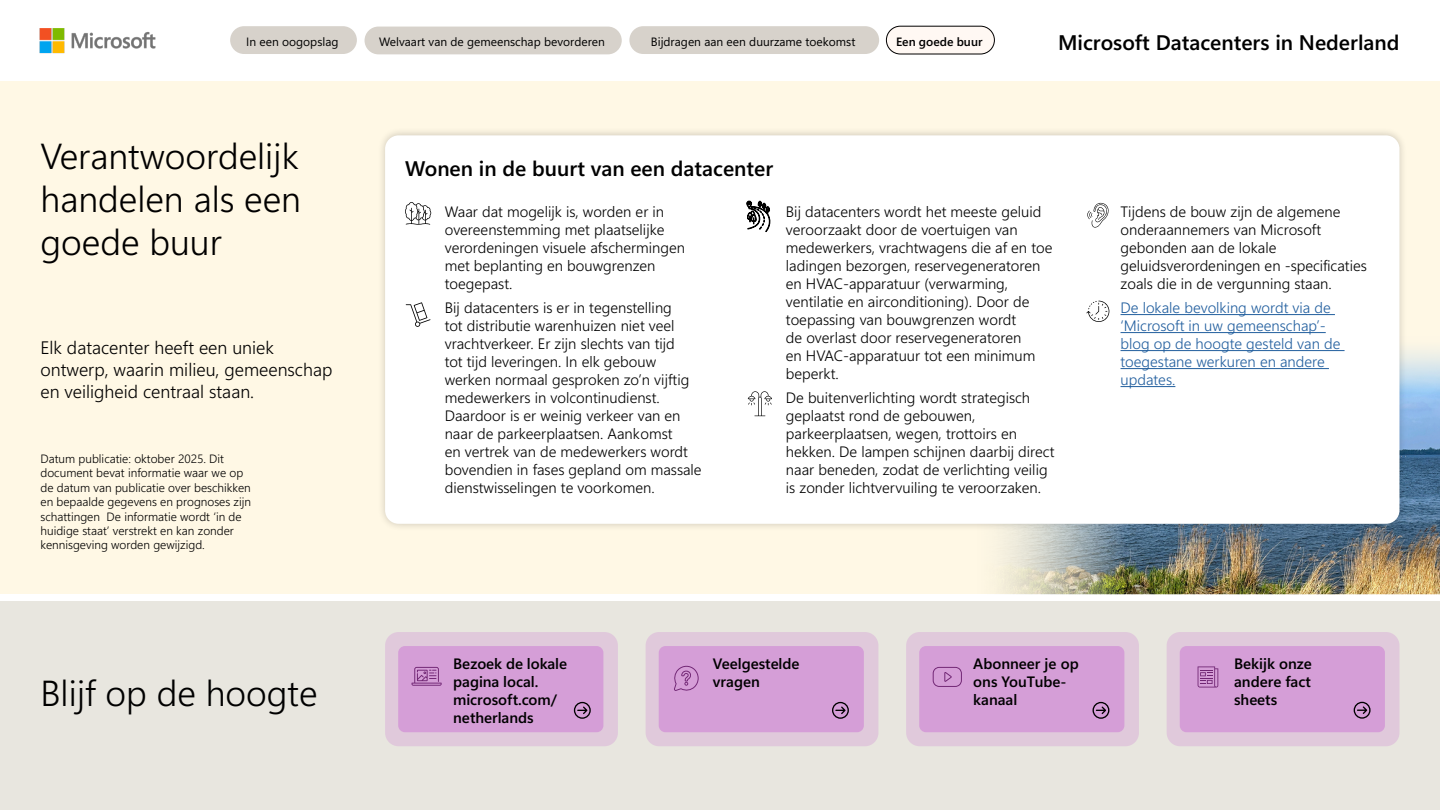
<style>
.page{position:relative;width:1440px;height:810px;background:#fff}
.page>*{position:absolute;margin:0;border:0;box-sizing:border-box;transform-origin:0 0}
.large_heading{font:36px/43.2px "Segoe Sans a 8000 15 e 0000";color:#000;text-align:justify}
.large_subhead{font:21px "Segoe Sans a 8000";color:#000}
.larger_body_copy{font:18px/21.6px "Segoe Sans a 8000 15 e 0000";color:#000}
.small_body_copy{font:15px/18px "Segoe Sans a 8000 15 e 0000";color:#000}
.Stay_connected_button{font:15px/18px "Segoe Sans a 8000";color:#000}
.small_body_copy-2{font:15px/18px "Segoe Sans a 8000 15 e 0000";color:#215e9e}
.Published_fine_print{font:12px/14.4px "Segoe Sans a 8000 15 e 0000";color:#000}
.Nav_inactive{font:12px "Segoe Sans a 8000";color:#000}
.Nav_active{font:12px "Segoe Sans a 8000";color:#000}
</style>
<div class="page">
<div style="left:0;top:81px;width:1440px;height:513px;background:#fff8e5"></div>
<div style="left:0;top:601px;width:1440px;height:209px;background:#e8e6df"></div>
<img style="left:39px;top:28px;width:117px;height:26px">
<img style="left:1000px;top:350px;width:440px;height:244px">
<div style="left:377px;top:127px;width:1031px;height:405px;background:#000;opacity:.2"></div>
<div style="left:385px;top:135px;width:1014px;height:389px;background:#fff;border-radius:14px"></div>
<hr style="left:1121px;top:314px;width:214px;height:1px;background:#215e9e">
<hr style="left:1121px;top:332px;width:205px;height:1px;background:#215e9e">
<hr style="left:1121px;top:350px;width:224px;height:1px;background:#215e9e">
<hr style="left:1121px;top:368px;width:208px;height:1px;background:#215e9e">
<hr style="left:1121px;top:386px;width:54px;height:1px;background:#215e9e">
<svg style="left:747px;top:201px;width:24px;height:31px"></svg>
<svg style="left:405px;top:202px;width:26px;height:23px"></svg>
<svg style="left:406px;top:302px;width:24px;height:25px"></svg>
<svg style="left:748px;top:391px;width:24px;height:25px"></svg>
<svg style="left:1086px;top:301px;width:23px;height:21px"></svg>
<svg style="left:1087px;top:203px;width:22px;height:25px"></svg>
<div style="left:385px;top:632px;width:233px;height:114px;background:#e0c9db;border-radius:14px"></div>
<div style="left:398px;top:646px;width:205px;height:86px;background:#d59ed7;border-radius:7px"></div>
<svg style="left:412px;top:667px;width:30px;height:19px"></svg>
<svg style="left:574px;top:702px;width:17px;height:17px"></svg>
<div style="left:646px;top:632px;width:232px;height:114px;background:#e0c9db;border-radius:14px"></div>
<div style="left:659px;top:646px;width:205px;height:86px;background:#d59ed7;border-radius:7px"></div>
<svg style="left:674px;top:666px;width:25px;height:25px"></svg>
<svg style="left:832px;top:702px;width:17px;height:17px"></svg>
<div style="left:906px;top:632px;width:233px;height:114px;background:#e0c9db;border-radius:14px"></div>
<div style="left:919px;top:646px;width:205px;height:86px;background:#d59ed7;border-radius:7px"></div>
<svg style="left:933px;top:667px;width:29px;height:20px"></svg>
<svg style="left:1092px;top:702px;width:17px;height:17px"></svg>
<div style="left:1167px;top:632px;width:232px;height:114px;background:#e0c9db;border-radius:14px"></div>
<div style="left:1180px;top:646px;width:205px;height:86px;background:#d59ed7;border-radius:7px"></div>
<svg style="left:1354px;top:702px;width:17px;height:17px"></svg>
<div style="left:230px;top:26px;width:127px;height:28px;background:#d7d2cb;border-radius:14px"></div>
<div style="left:365px;top:27px;width:257px;height:27px;background:#d7d2cb;border-radius:14px"></div>
<div style="left:629px;top:26px;width:250px;height:28px;background:#d7d2cb;border-radius:14px"></div>
<div style="left:886px;top:26px;width:108px;height:28px;background:#fff8f3;border-radius:14px"></div>
<div style="left:886px;top:26px;width:109px;height:28px;border:1px solid #000;border-radius:14px"></div>
<svg style="left:1198px;top:666px;width:20px;height:22px"></svg>
<p class="Nav_inactive" style="left:246px;top:33px;width:94px">In een oogopslag</p>
<p class="Nav_inactive" style="left:379px;top:33px;width:227px">Welvaart van de gemeenschap bevorderen</p>
<p class="Nav_inactive" style="left:651px;top:33px;width:206px">Bijdragen aan een duurzame toekomst</p>
<p class="Nav_active" style="left:896px;top:33px;width:88px">Een goede buur</p>
<h2 class="large_subhead" style="left:1058px;top:28px;width:343px">Microsoft Datacenters in Nederland</h2>
<p class="large_heading" style="left:40px;top:133px;width:262px">Verantwoordelijk handelen als een goede buur</p>
<p class="larger_body_copy" style="left:40px;top:337px;width:293px">Elk datacenter heeft een uniek ontwerp, waarin milieu, gemeenschap en veiligheid centraal staan.</p>
<p class="Published_fine_print" style="left:40px;top:451px;width:212px">Datum publicatie: oktober 2025. Dit document bevat informatie waar we op de datum van publicatie over beschikken en bepaalde gegevens en prognoses zijn schattingen De informatie wordt ‘in de huidige staat’ verstrekt en kan zonder kennisgeving worden gewijzigd.</p>
<p class="large_heading" style="left:40px;top:671px;width:279px">Blijf op de hoogte</p>
<p class="large_subhead" style="left:405px;top:153px;width:370px">Wonen in de buurt van een datacenter</p>
<p class="small_body_copy" style="left:445px;top:202px;width:242px">Waar dat mogelijk is, worden er in overeenstemming met plaatselijke verordeningen visuele afschermingen met beplanting en bouwgrenzen toegepast.</p>
<p class="small_body_copy" style="left:445px;top:299px;width:258px">Bij datacenters is er in tegenstelling<br>tot distributie warenhuizen niet veel vrachtverkeer. Er zijn slechts van tijd<br>tot tijd leveringen. In elk gebouw werken normaal gesproken zo’n vijftig medewerkers in volcontinudienst.<br>Daardoor is er weinig verkeer van en naar de parkeerplaatsen. Aankomst<br>en vertrek van de medewerkers wordt bovendien in fases gepland om massale dienstwisselingen te voorkomen.</p>
<p class="small_body_copy" style="left:786px;top:202px;width:268px">Bij datacenters wordt het meeste geluid veroorzaakt door de voertuigen van medewerkers, vrachtwagens die af en toe ladingen bezorgen, reservegeneratoren en HVAC-apparatuur (verwarming, ventilatie en airconditioning). Door de toepassing van bouwgrenzen wordt<br>de overlast door reservegeneratoren<br>en HVAC-apparatuur tot een minimum beperkt.</p>
<p class="small_body_copy" style="left:786px;top:389px;width:270px">De buitenverlichting wordt strategisch geplaatst rond de gebouwen, parkeerplaatsen, wegen, trottoirs en hekken. De lampen schijnen daarbij direct naar beneden, zodat de verlichting veilig is zonder lichtvervuiling te veroorzaken.</p>
<p class="small_body_copy" style="left:1121px;top:202px;width:248px">Tijdens de bouw zijn de algemene onderaannemers van Microsoft gebonden aan de lokale geluidsverordeningen en -specificaties zoals die in de vergunning staan.</p>
<p class="small_body_copy-2" style="left:1121px;top:299px;width:221px">De lokale bevolking wordt via de ‘Microsoft in uw gemeenschap’- blog op de hoogte gesteld van de toegestane werkuren en andere updates.</p>
<p class="Stay_connected_button" style="left:453px;top:654px;width:115px">Bezoek de lokale pagina local. microsoft.com/ netherlands</p>
<p class="Stay_connected_button" style="left:713px;top:654px;width:88px">Veelgestelde vragen</p>
<p class="Stay_connected_button" style="left:973px;top:654px;width:107px">Abonneer je op ons YouTube&shy;kanaal</p>
<p class="Stay_connected_button" style="left:1234px;top:654px;width:79px;text-align:justify">Bekijk onze andere fact sheets</p>
</div>
